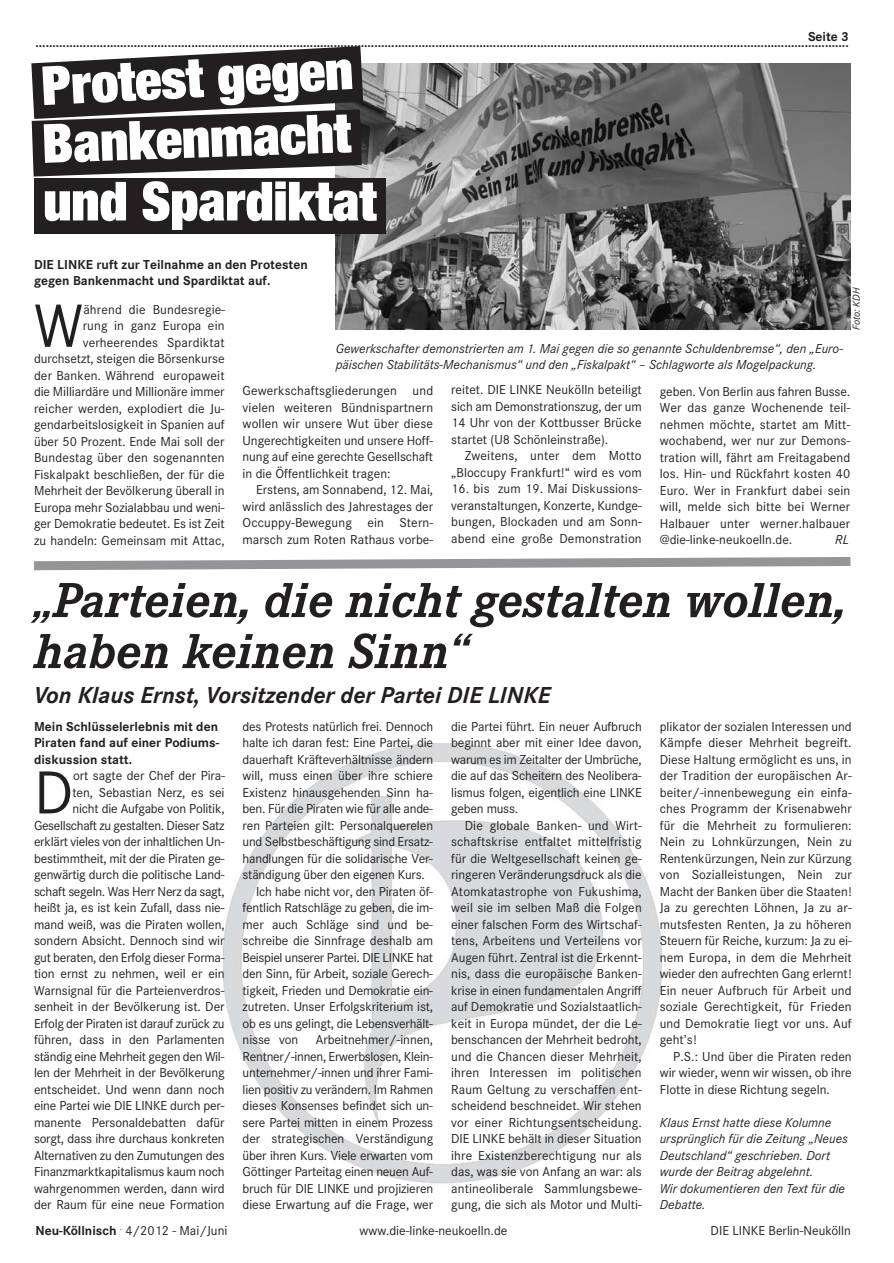
<style>
.page{position:relative;width:894px;height:1263px;background:#fff}
.page>*{position:absolute;margin:0;border:0;box-sizing:border-box;transform-origin:0 0}
.t1{font:63px "Corporate S";color:#231f20}
.t2{font:900 expanded 54px "Helvetica Neue";color:#fff}
.t3{font:italic 700 51px/51px "Corporate E";color:#231f20}
.t4{font:italic 700 24px "Corporate S";color:#231f20}
.t5{font:13.5px/16.5px "Corporate S";letter-spacing:-.005em;color:#231f20;text-align:justify}
.t6{font:700 13.5px/16.5px "Corporate S";color:#231f20;text-align:justify}
.t7{font:italic 13.5px/16.5px "Corporate S";color:#231f20}
.t8{font:13.5px "Corporate S";letter-spacing:-.025em;color:#231f20}
.t9{font:italic 10.5px "Corporate S";letter-spacing:-.005em;color:#231f20}
.s1{font-weight:700}
</style>
<div class="page">
<img style="left:223px;top:744px;width:439px;height:440px">
<img style="left:336px;top:64px;width:514px;height:266px">
<svg style="left:34px;top:557px;width:817px;height:14px"></svg>
<svg style="left:31px;top:46px;width:332px;height:131px;background:#444041"></svg>
<div style="left:34px;top:178px;width:352px;height:56px;background:#231f20"></div>
<p class="t6" style="left:808px;top:29px;width:42px">Seite 3</p>
<p class="t6" style="left:36px;top:35px;width:815px">................................................................................................................................................................................................................................................</p>
<h2 class="t2" style="left:40px;top:67px;width:314px;rotate:-3deg">Protest gegen</h2>
<h2 class="t2" style="left:42px;top:124px;width:310px;rotate:-2deg">Bankenmacht</h2>
<h2 class="t2" style="left:43px;top:182px;width:335px">und Spardiktat</h2>
<p class="t6" style="left:34px;top:257px;width:275px">DIE LINKE ruft zur Teilnahme an den Protesten gegen Bankenmacht und Spardiktat auf.</p>
<h1 class="t1" style="left:34px;top:304px;width:50px">W</h1>
<p class="t9" style="left:853px;top:330px;width:44px;rotate:-90deg">Foto: KDH</p>
<p class="t5" style="left:34px;top:302px;width:193px;text-align:right">ährend die Bundesregie-<br>rung in ganz Europa ein verheerendes Spardiktat durchsetzt, steigen die Börsenkurse der Banken. Während europaweit die Milliardäre und Millionäre immer reicher werden, explodiert die Ju&shy;gendarbeitslosigkeit in Spanien auf über 50 Prozent. Ende Mai soll der Bundestag über den sogenannten Fiskalpakt beschließen, der für die Mehrheit der Bevölkerung überall in Europa mehr Sozialabbau und weni&shy;ger Demokratie bedeutet. Es ist Zeit zu handeln: Gemeinsam mit Attac,</p>
<p class="t7" style="left:336px;top:341px;width:509px">Gewerkschafter demonstrierten am 1. Mai gegen die so genannte Schuldenbremse“, den „Euro&shy;päischen Stabilitäts-Mechanismus“ und den „Fiskalpakt“ – Schlagworte als Mogelpackung.</p>
<p class="t5" style="left:451px;top:383px;width:192px">reitet. DIE LINKE Neukölln beteiligt sich am Demonstrationszug, der um 14 Uhr von der Kottbusser Brücke startet (U8 Schönleinstraße).</p>
<p class="t5" style="left:451px;top:449px;width:192px;text-align:right">Zweitens, unter dem Motto „Bloccupy Frankfurt!“ wird es vom</p>
<p class="t5" style="left:451px;top:482px;width:192px">16. bis zum 19. Mai Diskussions&shy;veranstaltungen, Konzerte, Kundge&shy;bungen, Blockaden und am Sonn&shy;abend eine große Demonstration</p>
<p class="t5" style="left:243px;top:384px;width:192px">Gewerkschaftsgliederungen und vielen weiteren Bündnispartnern wollen wir unsere Wut über diese Ungerechtigkeiten und unsere Hoff&shy;nung auf eine gerechte Gesellschaft in die Öffentlichkeit tragen:</p>
<p class="t5" style="left:243px;top:483px;width:192px;text-indent:14px">Erstens, am Sonnabend, 12. Mai, wird anlässlich des Jahrestages der Occuppy-Bewegung ein Stern&shy;marsch zum Roten Rathaus vorbe-</p>
<p class="t5" style="left:660px;top:384px;width:192px">geben. Von Berlin aus fahren Busse.<br>Wer das ganze Wochenende teil&shy;nehmen möchte, startet am Mitt&shy;wochabend, wer nur zur Demons&shy;tration will, fährt am Freitagabend los. Hin- und Rückfahrt kosten 40<br>Euro. Wer in Frankfurt dabei sein will, melde sich bitte bei Werner Halbauer unter werner.halbauer @die-linke-neukoelln.de.</p>
<p class="t7" style="left:835px;top:533px;width:15px">RL</p>
<h3 class="t3" style="left:34px;top:579px;width:814px">„Parteien, die nicht gestalten wollen, haben keinen Sinn“</h3>
<h3 class="t4" style="left:34px;top:685px;width:518px">Von Klaus Ernst, Vorsitzender der Partei DIE LINKE</h3>
<p class="t6" style="left:34px;top:720px;width:187px">Mein Schlüsselerlebnis mit den Piraten fand auf einer Podiums&shy;diskussion statt.</p>
<h1 class="t1" style="left:34px;top:771px;width:41px">D</h1>
<p class="t5" style="left:34px;top:769px;width:193px;text-align:right">ort sagte der Chef der Pira-<br>ten, Sebastian Nerz, es sei<br>nicht die Aufgabe von Politik, Gesellschaft zu gestalten. Dieser Satz erklärt vieles von der inhaltlichen Un&shy;bestimmtheit, mit der die Piraten ge&shy;genwärtig durch die politische Land&shy;schaft segeln. Was Herr Nerz da sagt, heißt ja, es ist kein Zufall, dass nie&shy;mand weiß, was die Piraten wollen, sondern Absicht. Dennoch sind wir gut beraten, den Erfolg dieser Forma&shy;tion ernst zu nehmen, weil er ein Warnsignal für die Parteienverdros&shy;senheit in der Bevölkerung ist. Der Erfolg der Piraten ist darauf zurück zu führen, dass in den Parlamenten ständig eine Mehrheit gegen den Wil&shy;len der Mehrheit in der Bevölkerung entscheidet. Und wenn dann noch eine Partei wie DIE LINKE durch per&shy;manente Personaldebatten dafür sorgt, dass ihre durchaus konkreten Alternativen zu den Zumutungen des Finanzmarktkapitalismus kaum noch wahrgenommen werden, dann wird der Raum für eine neue Formation</p>
<p class="t5" style="left:243px;top:719px;width:192px">des Protests natürlich frei. Dennoch</p>
<p class="t5" style="left:243px;top:736px;width:192px">halte ich daran fest: Eine Partei, die</p>
<p class="t5" style="left:243px;top:752px;width:192px">dauerhaft Kräfteverhältnisse ändern</p>
<p class="t5" style="left:243px;top:769px;width:192px">will, muss einen über ihre schiere</p>
<p class="t5" style="left:243px;top:785px;width:192px">Existenz hinausgehenden Sinn ha-</p>
<p class="t5" style="left:243px;top:802px;width:192px">ben. Für die Piraten wie für alle ande-</p>
<p class="t5" style="left:243px;top:818px;width:192px">ren Parteien gilt: Personalquerelen</p>
<p class="t5" style="left:243px;top:835px;width:192px">und Selbstbeschäftigung sind Ersatz-</p>
<p class="t5" style="left:243px;top:851px;width:192px">handlungen für die solidarische Ver-</p>
<p class="t5" style="left:243px;top:868px;width:184px">ständigung über den eigenen Kurs.</p>
<p class="t5" style="left:256px;top:884px;width:178px">Ich habe nicht vor, den Piraten öf-</p>
<p class="t5" style="left:243px;top:901px;width:192px">fentlich Ratschläge zu geben, die im-</p>
<p class="t5" style="left:243px;top:917px;width:192px">mer auch Schläge sind und be-</p>
<p class="t5" style="left:243px;top:934px;width:192px">schreibe die Sinnfrage deshalb am</p>
<p class="t8" style="left:243px;top:953px;width:192px">Beispiel unserer Partei. DIE LINKE hat</p>
<p class="t5" style="left:243px;top:967px;width:192px">den Sinn, für Arbeit, soziale Gerech-</p>
<p class="t5" style="left:243px;top:983px;width:192px">tigkeit, Frieden und Demokratie ein-</p>
<p class="t5" style="left:243px;top:1000px;width:192px">zutreten. Unser Erfolgskriterium ist,</p>
<p class="t5" style="left:243px;top:1016px;width:192px">ob es uns gelingt, die Lebensverhält-</p>
<p class="t5" style="left:243px;top:1033px;width:57px">nisse von</p>
<p class="t5" style="left:243px;top:1033px;width:192px;text-indent:73px">Arbeitnehmer/-innen, Rentner/-innen, Erwerbslosen, Klein&shy;unternehmer/-innen und ihrer Fami&shy;lien positiv zu verändern. Im Rahmen dieses Konsenses befindet sich un&shy;sere Partei mitten in einem Prozess der strategischen Verständigung über ihren Kurs. Viele erwarten vom Göttinger Parteitag einen neuen Auf&shy;bruch für DIE LINKE und projizieren diese Erwartung auf die Frage, wer</p>
<p class="t5" style="left:451px;top:719px;width:192px">die Partei führt. Ein neuer Aufbruch beginnt aber mit einer Idee davon, warum es im Zeitalter der Umbrüche, die auf das Scheitern des Neolibera&shy;lismus folgen, eigentlich eine LINKE geben muss.</p>
<p class="t5" style="left:451px;top:818px;width:192px;text-indent:14px">Die globale Banken- und Wirt&shy;schaftskrise entfaltet mittelfristig für die Weltgesellschaft keinen ge&shy;ringeren Veränderungsdruck als die Atomkatastrophe von Fukushima, weil sie im selben Maß die Folgen einer falschen Form des Wirtschaf&shy;tens, Arbeitens und Verteilens vor Augen führt. Zentral ist die Erkennt&shy;nis, dass die europäische Banken&shy;krise in einen fundamentalen Angriff auf Demokratie und Sozialstaatlich&shy;keit in Europa mündet, der die Le&shy;benschancen der Mehrheit bedroht, und die Chancen dieser Mehrheit, ihren Interessen im politischen Raum Geltung zu verschaffen ent&shy;scheidend beschneidet. Wir stehen vor einer Richtungsentscheidung.<br>DIE LINKE behält in dieser Situation ihre Existenzberechtigung nur als das, was sie von Anfang an war: als antineoliberale Sammlungsbewe&shy;gung, die sich als Motor und Multi-</p>
<p class="t5" style="left:660px;top:719px;width:193px">plikator der sozialen Interessen und Kämpfe dieser Mehrheit begreift.<br>Diese Haltung ermöglicht es uns, in der Tradition der europäischen Ar&shy;beiter/-innenbewegung ein einfa&shy;ches Programm der Krisenabwehr für die Mehrheit zu formulieren:<br>Nein zu Lohnkürzungen, Nein zu Rentenkürzungen, Nein zur Kürzung von Sozialleistungen, Nein zur Macht der Banken über die Staaten!<br>Ja zu gerechten Löhnen, Ja zu ar&shy;mutsfesten Renten, Ja zu höheren Steuern für Reiche, kurzum: Ja zu ei&shy;nem Europa, in dem die Mehrheit wieder den aufrechten Gang erlernt!<br>Ein neuer Aufbruch für Arbeit und soziale Gerechtigkeit, für Frieden und Demokratie liegt vor uns. Auf geht’s!</p>
<p class="t5" style="left:660px;top:1049px;width:193px;text-indent:14px">P.S.: Und über die Piraten reden wir wieder, wenn wir wissen, ob ihre Flotte in diese Richtung segeln.</p>
<p class="t7" style="left:660px;top:1115px;width:190px">Klaus Ernst hatte diese Kolumne ursprünglich für die Zeitung „Neues<br>Deutschland“ geschrieben. Dort wurde der Beitrag abgelehnt.<br>Wir dokumentieren den Text für die<br>Debatte.</p>
<p class="t5" style="left:36px;top:1222px;width:193px"><span class="s1">Neu-Köllnisch</span> <sup>.</sup> 4/2012 - Mai/Juni</p>
<p class="t5" style="left:360px;top:1222px;width:149px">www.die-linke-neukoelln.de</p>
<p class="t5" style="left:711px;top:1222px;width:142px">DIE LINKE Berlin-Neukölln</p>
</div>
